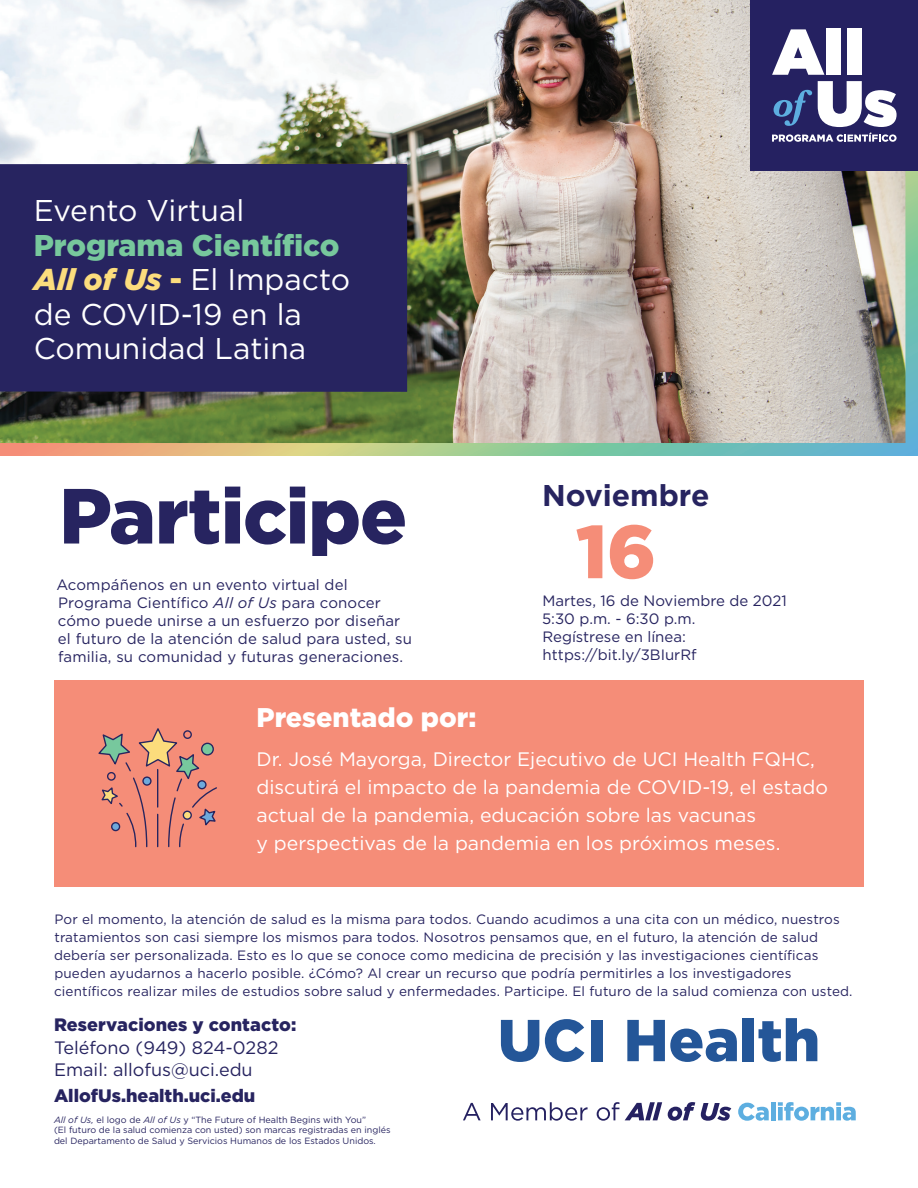
<style>
.page{position:relative;width:918px;height:1188px;background:#fff}
.page>*{position:absolute;margin:0;border:0;box-sizing:border-box;transform-origin:0 0}
.t1{font:900 78px "Gotham";letter-spacing:-.015em;color:#272460}
.t2{font:900 75px "Gotham";color:#f58d78}
.t3{font:30px/34.5px "Gotham";color:#fff}
.t4{font:700 30px "Gotham";color:#272460}
.t5{font:900 27px "Gotham";color:#fff}
.t6{font:19.5px/28px "Gotham";color:#fff}
.t7{font:900 18px "Gotham";color:#272460}
.t8{font:18px/22.5px "Gotham";color:#272460}
.t9{font:15px/18px "Gotham";letter-spacing:.01em;color:#272460}
.t10{font:13.5px/18px "Gotham";letter-spacing:.01em;color:#272460}
.t11{font:9px/10.8px "Gotham";color:#272460}
.s1{font-weight:900;color:#77c89c}
.s2{font-weight:900;font-style:italic;color:#fcdd7d}
.s3{font-weight:900;color:#fcdd7d}
.s4{font-style:italic}
</style>
<div class="page">
<svg style="left:0;top:170px;width:918px;height:286px;background:#9ebd9e"></svg>
<div style="left:54px;top:680px;width:810px;height:206px;background:#f58d78"></div>
<svg style="left:463px;top:1103px;width:18px;height:17px"></svg>
<svg style="left:491px;top:1102px;width:97px;height:19px"></svg>
<svg style="left:597px;top:1102px;width:22px;height:19px"></svg>
<svg style="left:625px;top:1102px;width:37px;height:18px"></svg>
<svg style="left:668px;top:1102px;width:27px;height:19px"></svg>
<svg style="left:701px;top:1103px;width:30px;height:18px"></svg>
<svg style="left:738px;top:1103px;width:31px;height:18px"></svg>
<div style="left:771px;top:1102px;width:5px;height:18px;background:#5daee0"></div>
<svg style="left:778px;top:1102px;width:78px;height:19px"></svg>
<svg style="left:501px;top:1020px;width:38px;height:42px"></svg>
<svg style="left:545px;top:1019px;width:39px;height:43px"></svg>
<div style="left:591px;top:1020px;width:11px;height:41px;background:#245698"></div>
<svg style="left:627px;top:1020px;width:110px;height:42px"></svg>
<div style="left:743px;top:1018px;width:11px;height:43px;background:#245698"></div>
<svg style="left:759px;top:1018px;width:58px;height:44px"></svg>
<svg style="left:98px;top:728px;width:119px;height:119px"></svg>
<img style="left:0;top:0;width:905px;height:443px">
<div style="left:751px;top:0;width:167px;height:170px;background:#252161"></div>
<svg style="left:772px;top:29px;width:52px;height:46px"></svg>
<div style="left:826px;top:28px;width:15px;height:47px;background:#fff"></div>
<div style="left:847px;top:28px;width:15px;height:47px;background:#fff"></div>
<svg style="left:772px;top:81px;width:125px;height:61px"></svg>
<h3 class="t3" style="left:34px;top:193px;width:212px">Evento Virtual</h3>
<h3 class="t3" style="left:34px;top:227px;width:318px"><span class="s1">Programa Científico<br></span><span class="s2">All of Us</span> <span class="s3">-</span> El Impacto de COVID-19 en la<br>Comunidad Latina</h3>
<h1 class="t1" style="left:59px;top:462px;width:350px">Participe</h1>
<p class="t9" style="left:56px;top:575px;width:357px">Acompáñenos en un evento virtual del Programa Científico <span class="s4">All of Us</span> para conocer cómo puede unirse a un esfuerzo por diseñar el futuro de la atención de salud para usted, su familia, su comunidad y futuras generaciones.</p>
<h3 class="t5" style="left:256px;top:699px;width:221px">Presentado por:</h3>
<h3 class="t4" style="left:542px;top:476px;width:169px">Noviembre</h3>
<h2 class="t2" style="left:576px;top:500px;width:82px">16</h2>
<p class="t9" style="left:542px;top:591px;width:246px">Martes, 16 de Noviembre de 2021<br>5:30 p.m. - 6:30 p.m.<br>Regístrese en línea: https://bit.ly/3BIurRf</p>
<h3 class="t6" style="left:256px;top:745px;width:560px">Dr. José Mayorga, Director Ejecutivo de UCI Health FQHC,</h3>
<h3 class="t6" style="left:256px;top:773px;width:573px">discutirá el impacto de la pandemia de COVID-19, el estado actual de la pandemia, educación sobre las vacunas<br>y perspectivas de la pandemia en los próximos meses.</h3>
<p class="t10" style="left:54px;top:910px;width:800px">Por el momento, la atención de salud es la misma para todos. Cuando acudimos a una cita con un médico, nuestros tratamientos son casi siempre los mismos para todos. Nosotros pensamos que, en el futuro, la atención de salud debería ser personalizada. Esto es lo que se conoce como medicina de precisión y las investigaciones científicas pueden ayudarnos a hacerlo posible. ¿Cómo? Al crear un recurso que podría permitirles a los investigadores científicos realizar miles de estudios sobre salud y enfermedades. Participe. El futuro de la salud comienza con usted.</p>
<h3 class="t7" style="left:54px;top:1012px;width:244px">Reservaciones y contacto:</h3>
<h3 class="t8" style="left:54px;top:1036px;width:226px">Teléfono (949) 824-0282<br>Email: allofus@uci.edu</h3>
<h3 class="t7" style="left:54px;top:1083px;width:203px">AllofUs.health.uci.edu</h3>
<p class="t11" style="left:54px;top:1114px;width:338px"><span class="s4">All of Us,</span> el logo de <span class="s4">All of Us</span> y “The Future of Health Begins with You”<br>(El futuro de la salud comienza con usted) son marcas registradas en inglés del Departamento de Salud y Servicios Humanos de los Estados Unidos.</p>
</div>
